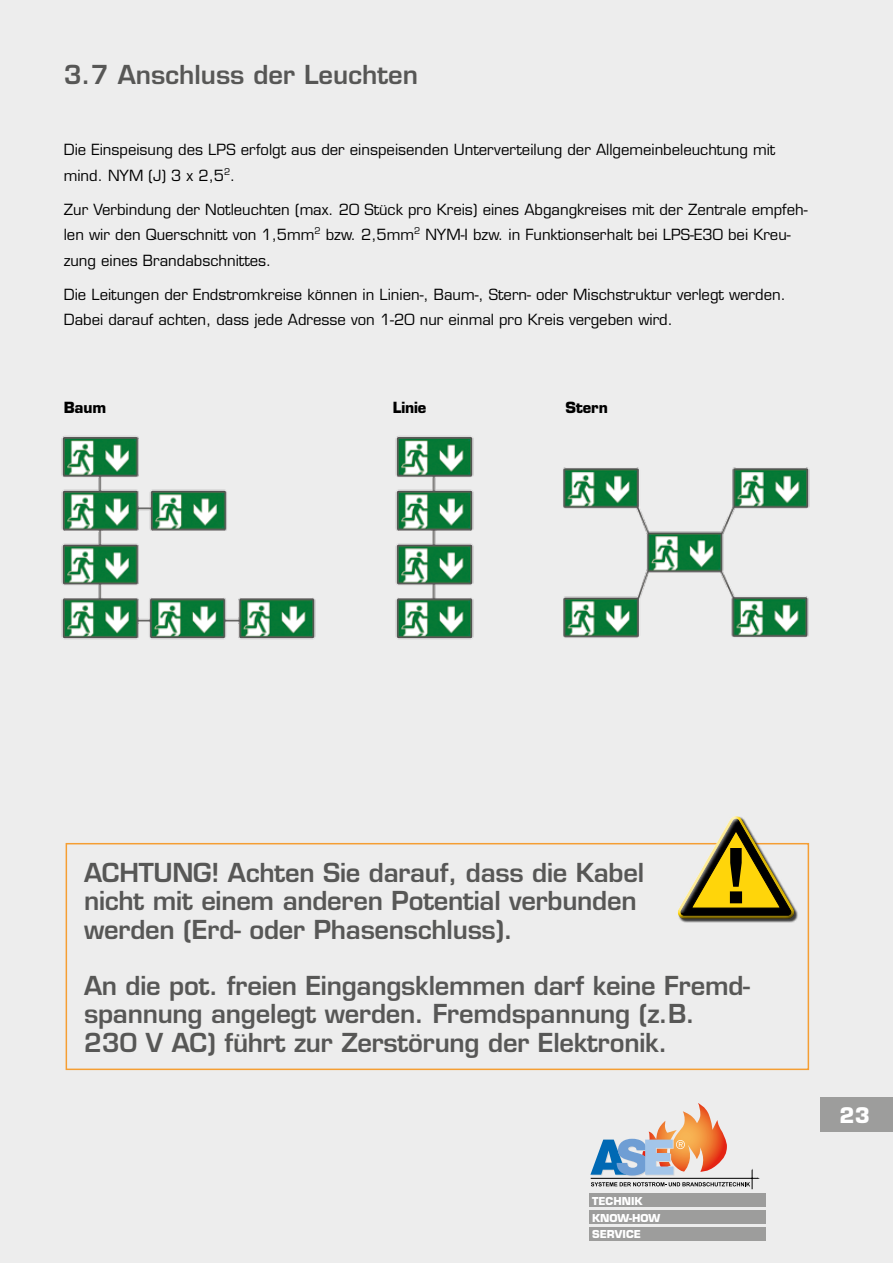
<style>
.page{position:relative;width:893px;height:1263px;background:#ededed}
.page>*{position:absolute;margin:0;border:0;box-sizing:border-box;transform-origin:0 0}
.t1{font:600 25.5px/28.5px "Eurostile";letter-spacing:-.01em;color:#575756}
.t2{font:700 21px "Eurostile";color:#fff}
.t3{font:15px/25.5px "Eurostile";color:#000}
.t4{font:700 15px "Eurostile";letter-spacing:-.01em;color:#000}
.t5{font:700 10.65px/16.8px "Eurostile";color:#fff}
</style>
<div class="page">
<div style="left:821px;top:1097px;width:72px;height:34px;background:#9d9d9c"></div>
<svg style="left:590px;top:1103px;width:170px;height:86px"></svg>
<div style="left:589px;top:1194px;width:176px;height:13px;background:#9d9d9c"></div>
<div style="left:589px;top:1211px;width:176px;height:13px;background:#9d9d9c"></div>
<div style="left:589px;top:1227px;width:176px;height:14px;background:#9d9d9c"></div>
<img style="left:61px;top:436px;width:255px;height:204px">
<img style="left:395px;top:436px;width:79px;height:204px">
<img style="left:563px;top:467px;width:247px;height:171px">
<div style="left:66px;top:843px;width:743px;height:227px;border:2px solid #f59e33"></div>
<div style="left:678px;top:816px;width:120px;height:106px;background:#000;opacity:.75"></div>
<div style="left:677px;top:816px;width:117px;height:104px;background:#000;opacity:.75"></div>
<h1 class="t1" style="left:64px;top:60px;width:356px">3.7 Anschluss der Leuchten</h1>
<p class="t3" style="left:64px;top:137px;width:713px">Die Einspeisung des LPS erfolgt aus der einspeisenden Unterverteilung der Allgemeinbeleuchtung mit mind. NYM (J) 3 x 2,5<sup>2</sup>.</p>
<p class="t3" style="left:64px;top:196px;width:745px">Zur Verbindung der Notleuchten (max. 20 Stück pro Kreis) eines Abgangkreises mit der Zentrale empfeh&shy;len wir den Querschnitt von 1,5mm<sup>2</sup> bzw. 2,5mm<sup>2</sup> NYM-I bzw. in Funktionserhalt bei LPS-E30 bei Kreu&shy;zung eines Brandabschnittes.</p>
<p class="t3" style="left:64px;top:281px;width:724px">Die Leitungen der Endstromkreise können in Linien-, Baum-, Stern- oder Mischstruktur verlegt werden.<br>Dabei darauf achten, dass jede Adresse von 1-20 nur einmal pro Kreis vergeben wird.</p>
<p class="t4" style="left:64px;top:398px;width:44px">Baum</p>
<p class="t4" style="left:393px;top:398px;width:35px">Linie</p>
<p class="t4" style="left:565px;top:398px;width:44px">Stern</p>
<h1 class="t1" style="left:84px;top:858px;width:561px">ACHTUNG! Achten Sie darauf, dass die Kabel nicht mit einem anderen Potential verbunden werden (Erd- oder Phasenschluss).</h1>
<h1 class="t1" style="left:84px;top:971px;width:667px">An die pot. freien Eingangsklemmen darf keine Fremd&shy;spannung angelegt werden. Fremdspannung (z.B.<br>230 V AC) führt zur Zerstörung der Elektronik.</h1>
<p class="t5" style="left:592px;top:1192px;width:70px">TECHNIK<br>KNOW-HOW<br>SERVICE</p>
<h2 class="t2" style="left:840px;top:1102px;width:32px">23</h2>
</div>
